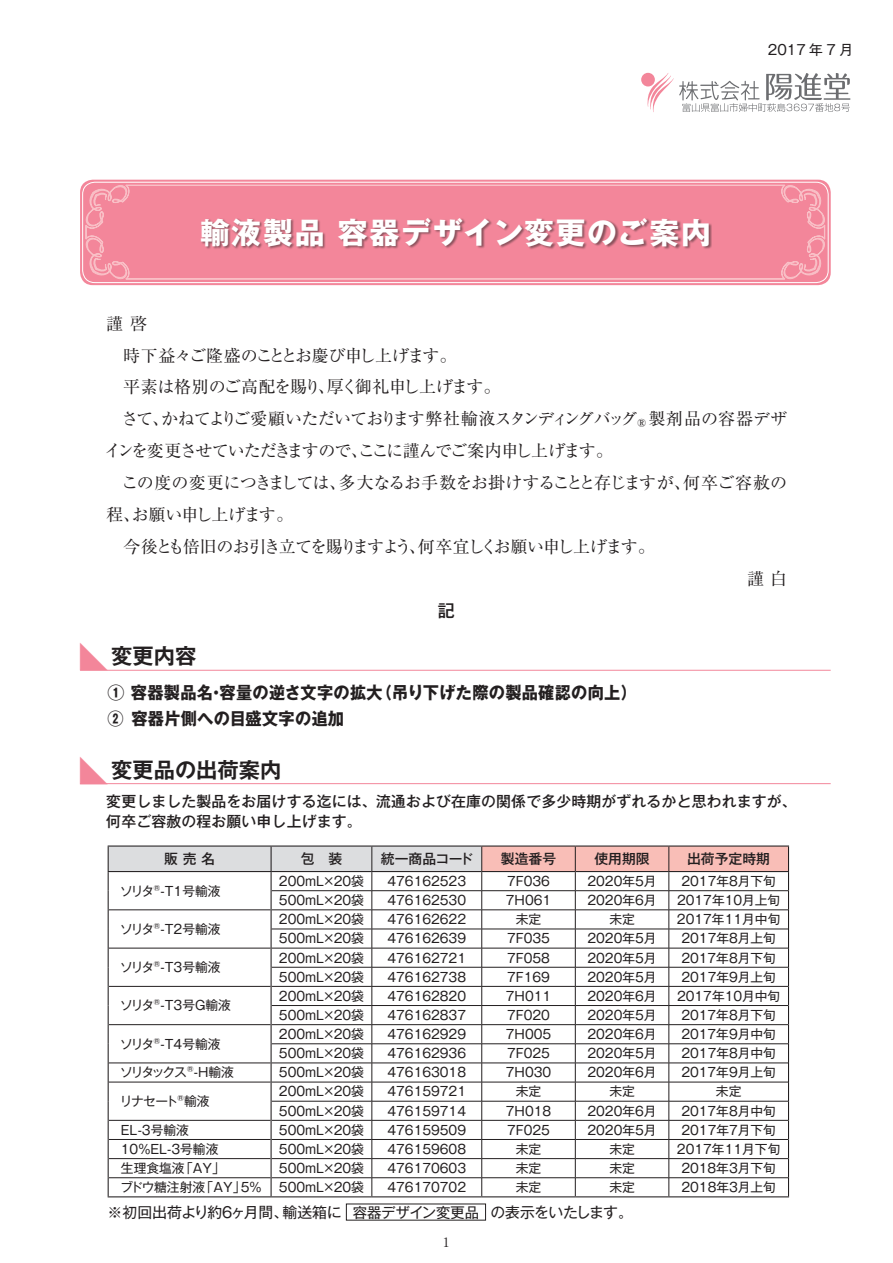
<style>
.page{position:relative;width:893px;height:1263px;background:#fff}
.page>*{position:absolute;margin:0;border:0;box-sizing:border-box;transform-origin:0 0}
.t1{font:700 29.7px "Gothic MB101 Pr 6";letter-spacing:.06em;color:#fff}
.t2{font:700 21.3px "Gothic MB101 Pr 6 De";color:#231f20}
.t3{font:16.95px/32px "Ryumin Pr 6";letter-spacing:-.05em;color:#231f20}
.t4{font:16.95px "Ryumin Pr 6";letter-spacing:-.105em;color:#231f20}
.t5{font:700 16.95px "Gothic MB101 Pr 6";letter-spacing:.02em;color:#231f20}
.t6{font:16.95px "Ryumin Pr 6";letter-spacing:-.03em;color:#231f20}
.t7{font:700 16.95px "Gothic MB101 Pr 6";letter-spacing:.02em;color:#231f20;scale:.95 1}
.t8{font:500 16.95px "Gothic MB101 Pr 6";color:#231f20}
.t9{font:500 14.85px/19.6px "Gothic MB101 Pr 6";letter-spacing:.01em;color:#231f20}
.t10{font:14.85px "Gothic MB101 Pr 6";letter-spacing:-.01em;color:#231f20}
.t11{font:14.85px "Gothic MB101 Pr 6";letter-spacing:-.03em;color:#231f20}
.t12{font:14.4px "Gothic MB101 Pr 6";letter-spacing:-.01em;color:#231f20}
.t13{font:500 13.8px "Gothic MB101 Pr 6";color:#231f20}
.t14{font:13.8px "Gothic MB101 Pr 6";color:#231f20}
.t15{font:500 13.8px "Gothic MB101 Pr 6";letter-spacing:-.02em;color:#231f20}
.要件{font:12.75px "Gothic MB101 Pr 6";color:#231f20}
.要件-2{font:12.75px "Gothic MB101 Pr 6";letter-spacing:-.16em;color:#231f20}
.t16{font:12.75px "Ryumin Pr 6";color:#231f20}
.s1{font-size:27.6px;color:#f3869a}
</style>
<div class="page">
<div style="left:641px;top:73px;width:14px;height:13px;background:#f3869a;border-radius:50%"></div>
<svg style="left:647px;top:73px;width:203px;height:39px"></svg>
<hr style="left:80px;top:670px;width:751px;height:1px;background:#f3869a">
<div style="left:80px;top:180px;width:751px;height:105px;background:#f3869a;border-radius:13px"></div>
<div style="left:201px;top:217px;width:511px;height:33px;background:#231f20;opacity:.5"></div>
<div style="left:82px;top:182px;width:747px;height:101px;border:1px solid #fff;border-radius:12px"></div>
<hr style="left:126px;top:279px;width:659px;height:1px;background:#f9bfc6">
<div style="left:126px;top:278px;width:659px;height:1px;border:1px solid #f9bfc6"></div>
<div style="left:126px;top:185px;width:659px;height:1px;border:1px solid #f9bfc6"></div>
<svg style="left:85px;top:184px;width:45px;height:96px"></svg>
<svg style="left:781px;top:184px;width:45px;height:96px"></svg>
<hr style="left:271px;top:1196px;width:101px;height:1px;background:#231f20">
<hr style="left:372px;top:1196px;width:110px;height:1px;background:#231f20">
<hr style="left:482px;top:1196px;width:93px;height:1px;background:#231f20">
<hr style="left:575px;top:1196px;width:94px;height:1px;background:#231f20">
<hr style="left:669px;top:1196px;width:120px;height:1px;background:#231f20">
<hr style="left:271px;top:845px;width:101px;height:1px;background:#231f20">
<hr style="left:372px;top:845px;width:110px;height:1px;background:#231f20">
<hr style="left:482px;top:845px;width:93px;height:1px;background:#231f20">
<hr style="left:575px;top:845px;width:94px;height:1px;background:#231f20">
<hr style="left:669px;top:845px;width:120px;height:1px;background:#231f20">
<hr style="left:108px;top:845px;width:163px;height:1px;background:#231f20">
<svg style="left:108px;top:846px;width:681px;height:350px"></svg>
<hr style="left:108px;top:1196px;width:163px;height:1px;background:#231f20">
<hr style="left:80px;top:783px;width:751px;height:1px;background:#f3869a">
<p class="t14" style="left:768px;top:39px;width:87px">2017 年 7 月</p>
<p class="t1" style="left:200px;top:208px;width:512px">輸液製品 容器デザイン変更のご案内</p>
<p class="t3" style="left:106px;top:306px;width:42px">謹 啓</p>
<p class="t6" style="left:123px;top:342px;width:335px">時下益々ご隆盛のこととお慶び申し上げます。</p>
<p class="t3" style="left:123px;top:370px;width:379px">平素は格別のご高配を賜り、厚く御礼申し上げます。</p>
<p class="t3" style="left:104px;top:402px;width:684px;text-indent:17px">さて、かねてよりご愛顧いただいております弊社輸液スタンディングバッグR製剤品の容器デザインを変更させていただきますので、ここに謹んでご案内申し上げます。</p>
<p class="t3" style="left:106px;top:466px;width:682px;text-indent:15px">この度の変更につきましては、多大なるお手数をお掛けすることと存じますが、何卒ご容赦の程、お願い申し上げます。</p>
<p class="t4" style="left:123px;top:533px;width:533px">今後とも倍旧のお引き立てを賜りますよう、何卒宜しくお願い申し上げます。</p>
<p class="t3" style="left:730px;top:562px;width:59px">　謹 白</p>
<p class="t8" style="left:438px;top:596px;width:19px">記</p>
<p class="t2" style="left:80px;top:639px;width:139px"><span class="s1">◣</span> 変更内容　</p>
<p class="t5" style="left:108px;top:678px;width:531px">① 容器製品名・容量の逆さ文字の拡大（吊り下げた際の製品確認の向上）</p>
<p class="t7" style="left:108px;top:705px;width:250px">② 容器片側への目盛文字の追加</p>
<p class="t2" style="left:80px;top:752px;width:203px"><span class="s1">◣</span> 変更品の出荷案内</p>
<p class="t9" style="left:106px;top:790px;width:692px">変更しました製品をお届けする迄には、流通および在庫の関係で多少時期がずれるかと思われますが、何卒ご容赦の程お願い申し上げます。</p>
<p class="t13" style="left:164px;top:847px;width:52px">販 売 名</p>
<p class="t13" style="left:301px;top:847px;width:43px">包　装</p>
<p class="t15" style="left:381px;top:847px;width:94px">統一商品コード</p>
<p class="t13" style="left:501px;top:847px;width:57px">製造番号</p>
<p class="t13" style="left:594px;top:847px;width:57px">使用期限</p>
<p class="t13" style="left:687px;top:847px;width:84px">出荷予定時期</p>
<p class="要件" style="left:120px;top:880px;width:102px">ソリタ®-T1号輸液</p>
<p class="要件" style="left:279px;top:870px;width:87px">200mL×20袋</p>
<p class="要件" style="left:387px;top:870px;width:80px">476162523</p>
<p class="要件" style="left:507px;top:870px;width:44px">7F036</p>
<p class="要件" style="left:587px;top:870px;width:71px">2020年5月</p>
<p class="要件" style="left:681px;top:870px;width:96px">2017年8月下旬</p>
<p class="要件" style="left:279px;top:890px;width:87px">500mL×20袋</p>
<p class="要件" style="left:387px;top:890px;width:80px">476162530</p>
<p class="要件" style="left:506px;top:890px;width:47px">7H061</p>
<p class="要件" style="left:587px;top:890px;width:71px">2020年6月</p>
<p class="要件" style="left:677px;top:890px;width:105px">2017年10月上旬</p>
<p class="要件" style="left:120px;top:918px;width:102px">ソリタ®-T2号輸液</p>
<p class="要件" style="left:120px;top:957px;width:102px">ソリタ®-T3号輸液</p>
<p class="要件" style="left:120px;top:995px;width:112px">ソリタ®-T3号G輸液</p>
<p class="要件" style="left:120px;top:1033px;width:102px">ソリタ®-T4号輸液</p>
<p class="要件" style="left:279px;top:909px;width:87px">200mL×20袋</p>
<p class="要件" style="left:387px;top:909px;width:80px">476162622</p>
<p class="要件" style="left:516px;top:909px;width:27px">未定</p>
<p class="要件" style="left:609px;top:909px;width:27px">未定</p>
<p class="要件" style="left:677px;top:909px;width:105px">2017年11月中旬</p>
<p class="要件" style="left:279px;top:928px;width:87px">500mL×20袋</p>
<p class="要件" style="left:387px;top:928px;width:80px">476162639</p>
<p class="要件" style="left:507px;top:928px;width:44px">7F035</p>
<p class="要件" style="left:587px;top:928px;width:71px">2020年5月</p>
<p class="要件" style="left:681px;top:928px;width:96px">2017年8月上旬</p>
<p class="要件" style="left:279px;top:947px;width:87px">200mL×20袋</p>
<p class="要件" style="left:387px;top:947px;width:80px">476162721</p>
<p class="要件" style="left:507px;top:947px;width:44px">7F058</p>
<p class="要件" style="left:587px;top:947px;width:71px">2020年5月</p>
<p class="要件" style="left:681px;top:947px;width:96px">2017年8月下旬</p>
<p class="要件" style="left:279px;top:966px;width:87px">500mL×20袋</p>
<p class="要件" style="left:387px;top:966px;width:80px">476162738</p>
<p class="要件" style="left:507px;top:966px;width:44px">7F169</p>
<p class="要件" style="left:587px;top:966px;width:71px">2020年5月</p>
<p class="要件" style="left:681px;top:966px;width:96px">2017年9月上旬</p>
<p class="要件" style="left:279px;top:985px;width:87px">200mL×20袋</p>
<p class="要件" style="left:387px;top:985px;width:80px">476162820</p>
<p class="要件" style="left:506px;top:985px;width:47px">7H011</p>
<p class="要件" style="left:587px;top:985px;width:71px">2020年6月</p>
<p class="要件" style="left:677px;top:985px;width:105px">2017年10月中旬</p>
<p class="要件" style="left:279px;top:1004px;width:87px">500mL×20袋</p>
<p class="要件" style="left:387px;top:1004px;width:80px">476162837</p>
<p class="要件" style="left:507px;top:1004px;width:44px">7F020</p>
<p class="要件" style="left:587px;top:1004px;width:71px">2020年5月</p>
<p class="要件" style="left:681px;top:1004px;width:96px">2017年8月下旬</p>
<p class="要件" style="left:279px;top:1024px;width:87px">200mL×20袋</p>
<p class="要件" style="left:387px;top:1024px;width:80px">476162929</p>
<p class="要件" style="left:506px;top:1024px;width:47px">7H005</p>
<p class="要件" style="left:587px;top:1024px;width:71px">2020年6月</p>
<p class="要件" style="left:681px;top:1024px;width:96px">2017年9月中旬</p>
<p class="要件" style="left:279px;top:1043px;width:87px">500mL×20袋</p>
<p class="要件" style="left:387px;top:1043px;width:80px">476162936</p>
<p class="要件" style="left:507px;top:1043px;width:44px">7F025</p>
<p class="要件" style="left:587px;top:1043px;width:71px">2020年5月</p>
<p class="要件" style="left:681px;top:1043px;width:96px">2017年8月中旬</p>
<p class="要件-2" style="left:120px;top:1062px;width:115px">ソリタックス®-H輸液</p>
<p class="要件" style="left:279px;top:1062px;width:87px">500mL×20袋</p>
<p class="要件" style="left:387px;top:1062px;width:80px">476163018</p>
<p class="要件" style="left:506px;top:1062px;width:47px">7H030</p>
<p class="要件" style="left:587px;top:1062px;width:71px">2020年6月</p>
<p class="要件" style="left:681px;top:1062px;width:96px">2017年9月上旬</p>
<p class="要件" style="left:120px;top:1090px;width:91px">リナセート®輸液</p>
<p class="要件" style="left:279px;top:1081px;width:87px">200mL×20袋</p>
<p class="要件" style="left:387px;top:1081px;width:80px">476159721</p>
<p class="要件" style="left:516px;top:1081px;width:27px">未定</p>
<p class="要件" style="left:609px;top:1081px;width:27px">未定</p>
<p class="要件" style="left:716px;top:1081px;width:27px">未定</p>
<p class="要件" style="left:279px;top:1100px;width:87px">500mL×20袋</p>
<p class="要件" style="left:387px;top:1100px;width:80px">476159714</p>
<p class="要件" style="left:506px;top:1100px;width:47px">7H018</p>
<p class="要件" style="left:587px;top:1100px;width:71px">2020年6月</p>
<p class="要件" style="left:681px;top:1100px;width:96px">2017年8月中旬</p>
<p class="要件" style="left:121px;top:1119px;width:70px">EL-3号輸液</p>
<p class="要件" style="left:279px;top:1119px;width:87px">500mL×20袋</p>
<p class="要件" style="left:387px;top:1119px;width:80px">476159509</p>
<p class="要件" style="left:507px;top:1119px;width:44px">7F025</p>
<p class="要件" style="left:587px;top:1119px;width:71px">2020年5月</p>
<p class="要件" style="left:681px;top:1119px;width:96px">2017年7月下旬</p>
<p class="要件" style="left:121px;top:1138px;width:99px">10％EL-3号輸液</p>
<p class="要件" style="left:279px;top:1138px;width:87px">500mL×20袋</p>
<p class="要件" style="left:387px;top:1138px;width:80px">476159608</p>
<p class="要件" style="left:516px;top:1138px;width:27px">未定</p>
<p class="要件" style="left:609px;top:1138px;width:27px">未定</p>
<p class="要件" style="left:677px;top:1138px;width:105px">2017年11月下旬</p>
<p class="要件" style="left:121px;top:1157px;width:106px">生理食塩液「AY」</p>
<p class="要件" style="left:279px;top:1157px;width:87px">500mL×20袋</p>
<p class="要件" style="left:387px;top:1157px;width:80px">476170603</p>
<p class="要件" style="left:516px;top:1157px;width:27px">未定</p>
<p class="要件" style="left:609px;top:1157px;width:27px">未定</p>
<p class="要件" style="left:681px;top:1157px;width:96px">2018年3月下旬</p>
<p class="要件" style="left:120px;top:1177px;width:143px">ブドウ糖注射液「AY」5％</p>
<p class="要件" style="left:279px;top:1177px;width:87px">500mL×20袋</p>
<p class="要件" style="left:387px;top:1177px;width:80px">476170702</p>
<p class="要件" style="left:516px;top:1177px;width:27px">未定</p>
<p class="要件" style="left:609px;top:1177px;width:27px">未定</p>
<p class="要件" style="left:681px;top:1177px;width:96px">2018年3月上旬</p>
<p class="t10" style="left:108px;top:1200px;width:235px">※初回出荷より約6ヶ月間、輸送箱に</p>
<p class="t12" style="left:353px;top:1200px;width:128px">容器デザイン変更品</p>
<p class="t11" style="left:491px;top:1200px;width:144px">の表示をいたします。</p>
<p class="t16" style="left:443px;top:1232px;width:8px">1</p>
</div>
